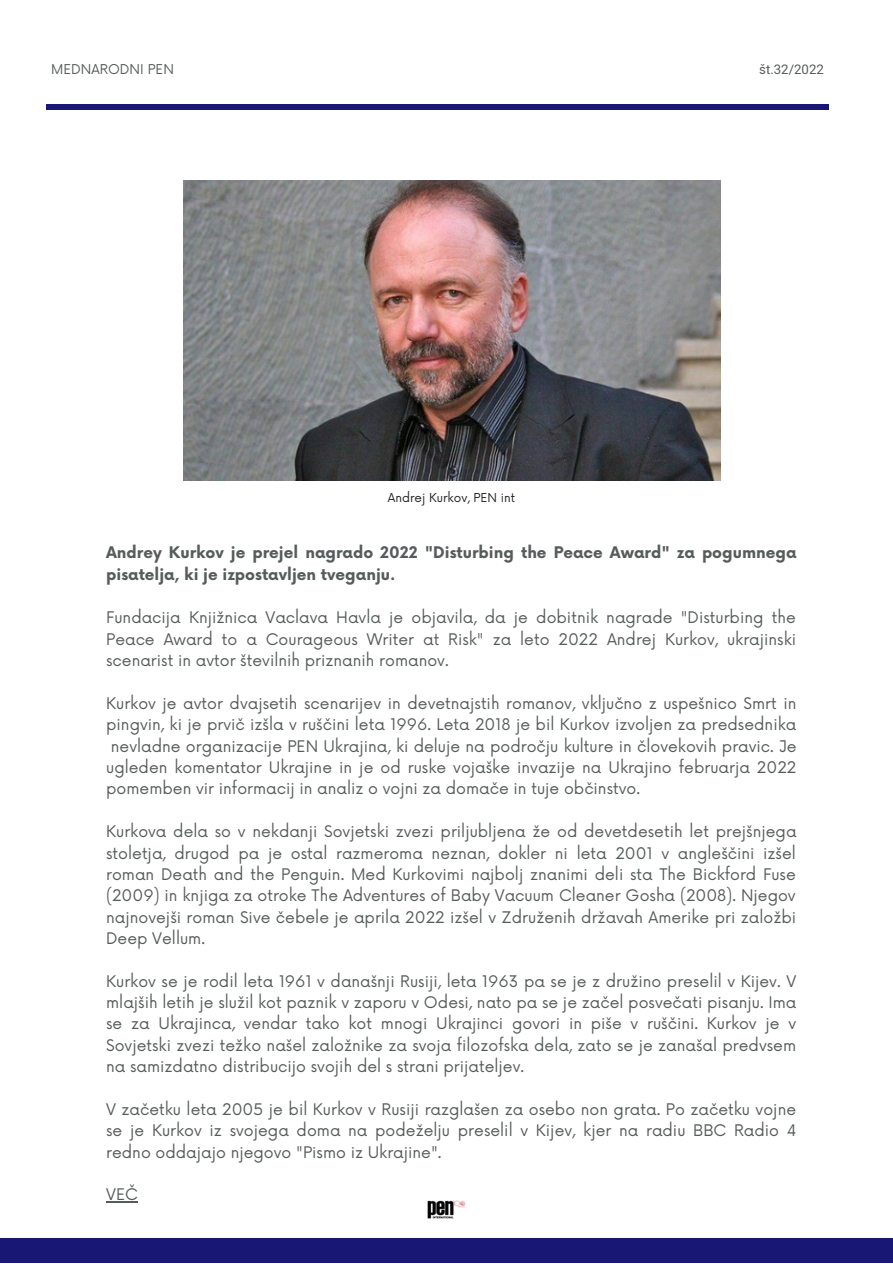
<style>
.page{position:relative;width:893px;height:1264px;background:#fff}
.page>*{position:absolute;margin:0;border:0;box-sizing:border-box;transform-origin:0 0}
.t1{font:15.6px/21.3px "Now";color:#565b5b;text-align:justify}
.t2{font:700 15.6px/21.3px "Now";color:#565b5b}
.t3{font:13.2px "Now";color:#565b5b}
.t4{font:13.2px "Araboto";color:#565b5b}
.t5{font:12px "Now";color:#222}
</style>
<div class="page">
<div style="left:0;top:1237px;width:892px;height:25px;background:#181774"></div>
<div style="left:46px;top:104px;width:782px;height:6px;background:#181774"></div>
<img style="left:183px;top:180px;width:537px;height:300px">
<img style="left:427px;top:1200px;width:39px;height:19px">
<hr style="left:106px;top:1201px;width:32px;height:1px;background:#565b5b">
<p class="t3" style="left:51px;top:62px;width:124px">MEDNARODNI PEN</p>
<p class="t4" style="left:759px;top:61px;width:66px">št.32/2022</p>
<p class="t5" style="left:388px;top:491px;width:129px">Andrej Kurkov, PEN int</p>
<p class="t2" style="left:106px;top:543px;width:692px">Andrey Kurkov je prejel nagrado 2022 "Disturbing the Peace Award" za pogumnega pisatelja, ki je izpostavljen tveganju.</p>
<p class="t1" style="left:106px;top:608px;width:691px">Fundacija Knjižnica Vaclava Havla je objavila, da je dobitnik nagrade "Disturbing the Peace Award to a Courageous Writer at Risk" za leto 2022 Andrej Kurkov, ukrajinski scenarist in avtor številnih priznanih romanov.</p>
<p class="t1" style="left:106px;top:693px;width:691px">Kurkov je avtor dvajsetih scenarijev in devetnajstih romanov, vključno z uspešnico Smrt in</p>
<p class="t1" style="left:106px;top:714px;width:691px">pingvin, ki je prvič izšla v ruščini leta 1996. Leta 2018 je bil Kurkov izvoljen za predsednika</p>
<p class="t1" style="left:111px;top:736px;width:687px">nevladne organizacije PEN Ukrajina, ki deluje na področju kulture in človekovih pravic. Je</p>
<p class="t1" style="left:106px;top:757px;width:691px">ugleden komentator Ukrajine in je od ruske vojaške invazije na Ukrajino februarja 2022</p>
<p class="t1" style="left:106px;top:779px;width:535px">pomemben vir informacij in analiz o vojni za domače in tuje občinstvo.</p>
<p class="t1" style="left:106px;top:821px;width:691px">Kurkova dela so v nekdanji Sovjetski zvezi priljubljena že od devetdesetih let prejšnjega stoletja, drugod pa je ostal razmeroma neznan, dokler ni leta 2001 v angleščini izšel roman Death and the Penguin. Med Kurkovimi najbolj znanimi deli sta The Bickford Fuse (2009) in knjiga za otroke The Adventures of Baby Vacuum Cleaner Gosha (2008). Njegov najnovejši roman Sive čebele je aprila 2022 izšel v Združenih državah Amerike pri založbi Deep Vellum.</p>
<p class="t1" style="left:106px;top:971px;width:691px">Kurkov se je rodil leta 1961 v današnji Rusiji, leta 1963 pa se je z družino preselil v Kijev. V mlajših letih je služil kot paznik v zaporu v Odesi, nato pa se je začel posvečati pisanju. Ima se za Ukrajinca, vendar tako kot mnogi Ukrajinci govori in piše v ruščini. Kurkov je v Sovjetski zvezi težko našel založnike za svoja filozofska dela, zato se je zanašal predvsem na samizdatno distribucijo svojih del s strani prijateljev.</p>
<p class="t1" style="left:106px;top:1099px;width:691px">V začetku leta 2005 je bil Kurkov v Rusiji razglašen za osebo non grata. Po začetku vojne se je Kurkov iz svojega doma na podeželju preselil v Kijev, kjer na radiu BBC Radio 4 redno oddajajo njegovo "Pismo iz Ukrajine".</p>
<p class="t1" style="left:106px;top:1184px;width:33px">VEČ</p>
</div>
